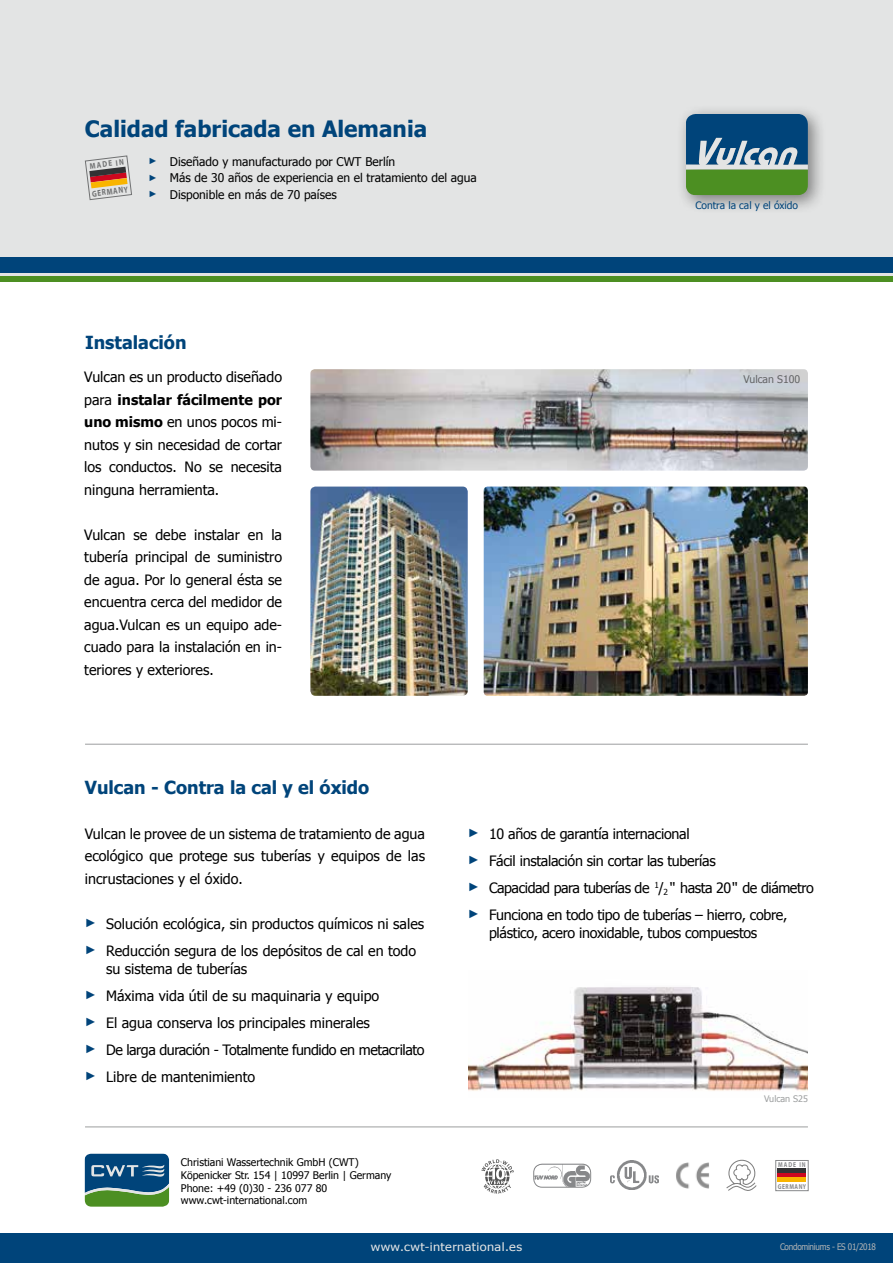
<style>
.page{position:relative;width:893px;height:1263px;background:#fff}
.page>*{position:absolute;margin:0;border:0;box-sizing:border-box;transform-origin:0 0}
.t1{font:700 22.5px "Tahoma";color:#00447a}
.t2{font:700 18px "Tahoma";color:#00447a}
.t3{font:14.25px/22.5px "Tahoma";color:#000;text-align:justify}
.t4{font:14.25px/27px "Tahoma";letter-spacing:-.02em;color:#000}
.t5{font:12px/16.5px "Tahoma";color:#000}
.t6{font:11.55px "Tahoma";letter-spacing:.03em;color:#e3e4e4;scale:1.11 1}
.t7{font:10.5px/12.8px "Tahoma";color:#000}
.t8{font:10.5px "Tahoma";color:#646567}
.t9{font:10.2px "Tahoma";color:#00447a}
.t10{font:9px "Tahoma";letter-spacing:-.03em;color:#b1b3b4;scale:.9 1}
.t11{font:9px "Tahoma";color:#9c9e9f}
.t12{font:700 8.7px "Myriad Pro";color:#707172;scale:.8 1}
.t13{font:700 8.25px "Myriad Pro";color:#707172;scale:.83 1}
.t14{font:700 7.05px "Myriad Pro";letter-spacing:.1em;color:#87888a;scale:.78 1}
.s1{font-family:"Arial";font-size:9px;color:#00447a}
.s2{font-weight:700}
.s3{font-family:"Arial";font-size:12px;color:#00447a}
.s4{font-style:italic}
</style>
<div class="page">
<div style="left:0;top:0;width:893px;height:261px;background:#e3e4e4"></div>
<div style="left:0;top:257px;width:893px;height:18px;background:#00447a"></div>
<hr style="left:0;top:274px;width:893px;height:3px;background:#e3e4e4">
<div style="left:0;top:277px;width:893px;height:5px;background:#4c8f22"></div>
<div style="left:0;top:1233px;width:893px;height:30px;background:#00447a"></div>
<hr style="left:85px;top:1126px;width:723px;height:1px;background:#9c9e9f">
<svg style="left:85px;top:1153px;width:84px;height:53px;background:#356f73"></svg>
<svg style="left:481px;top:1159px;width:33px;height:35px"></svg>
<img style="left:676px;top:1163px;width:33px;height:25px">
<img style="left:611px;top:1160px;width:48px;height:29px">
<svg style="left:775px;top:1160px;width:34px;height:31px"></svg>
<hr style="left:778px;top:1173px;width:28px;height:4px;background:#cd071e">
<div style="left:778px;top:1168px;width:28px;height:5px;background:#323234"></div>
<div style="left:778px;top:1177px;width:28px;height:5px;background:#f9b400"></div>
<img style="left:534px;top:1164px;width:57px;height:23px">
<div style="left:533px;top:1164px;width:58px;height:24px;border:1px solid #87888a;border-radius:9px"></div>
<svg style="left:726px;top:1160px;width:31px;height:31px"></svg>
<hr style="left:85px;top:744px;width:723px;height:1px;background:#9c9e9f">
<img style="left:468px;top:987px;width:340px;height:104px">
<img style="left:310px;top:487px;width:158px;height:209px">
<img style="left:484px;top:487px;width:324px;height:209px">
<img style="left:310px;top:369px;width:498px;height:102px">
<div style="left:676px;top:105px;width:151px;height:109px;background:#000;opacity:.45"></div>
<svg style="left:686px;top:114px;width:122px;height:81px"></svg>
<svg style="left:85px;top:155px;width:47px;height:45px"></svg>
<h1 class="t1" style="left:85px;top:113px;width:344px">Calidad fabricada en Alemania</h1>
<p class="t5" style="left:149px;top:153px;width:330px"><span class="s1">►</span> Diseñado y manufacturado por CWT Berlín<br><span class="s1">►</span> Más de 30 años de experiencia en el tratamiento del agua <span class="s1">►</span> Disponible en más de 70 países</p>
<p class="t13" style="left:89px;top:161px;width:43px;rotate:-7deg">MADE IN</p>
<p class="t12" style="left:91px;top:188px;width:47px;rotate:-7deg">GERMANY</p>
<p class="t2" style="left:85px;top:330px;width:103px">Instalación</p>
<p class="t3" style="left:84px;top:365px;width:199px">Vulcan es un producto diseñado para <span class="s2">instalar fácilmente por uno mismo</span> en unos pocos mi&shy;nutos y sin necesidad de cortar los conductos. No se necesita ninguna herramienta.</p>
<p class="t3" style="left:84px;top:523px;width:199px">Vulcan se debe instalar en la tubería principal de suministro de agua. Por lo general ésta se encuentra cerca del medidor de agua.Vulcan es un equipo ade&shy;cuado para la instalación en in&shy;teriores y exteriores.</p>
<p class="t9" style="left:695px;top:199px;width:104px">Contra la cal y el óxido</p>
<p class="t8" style="left:744px;top:372px;width:58px">Vulcan S100</p>
<p class="t2" style="left:85px;top:774px;width:286px">Vulcan - Contra la cal y el óxido</p>
<p class="t3" style="left:85px;top:821px;width:342px">Vulcan le provee de un sistema de tratamiento de agua ecológico que protege sus tuberías y equipos de las incrustaciones y el óxido.</p>
<p class="t3" style="left:85px;top:909px;width:341px;line-height:27px"><span class="s3">►</span> Solución ecológica, sin productos químicos ni sales <span class="s3">►</span> Reducción segura de los depósitos de cal en todo</p>
<p class="t3" style="left:85px;top:954px;width:341px;line-height:27px;text-align:left;text-indent:21px">su sistema de tuberías<br><span class="s3">►</span> Máxima vida útil de su maquinaria y equipo<br><span class="s3">►</span> El agua conserva los principales minerales<br><span class="s3">►</span> De larga duración - Totalmente fundido en metacrilato <span class="s3">►</span> Libre de mantenimiento</p>
<p class="t4" style="left:468px;top:819px;width:347px"><span class="s3">►</span> 10 años de garantía internacional<br><span class="s3">►</span> Fácil instalación sin cortar las tuberías<br><span class="s3">►</span> Capacidad para tuberías de <sup>1</sup>/<sub>2</sub><span class="s4">“</span> hasta 20<span class="s4">“</span> de diámetro <span class="s3">►</span> Funciona en todo tipo de tuberías – hierro, cobre,</p>
<p class="t4" style="left:489px;top:918px;width:270px">plástico, acero inoxidable, tubos compuestos</p>
<p class="t11" style="left:764px;top:1092px;width:45px">Vulcan S25</p>
<p class="t7" style="left:181px;top:1155px;width:212px">Christiani Wassertechnik GmbH (CWT)<br>Köpenicker Str. 154 | 10997 Berlin | Germany Phone: +49 (0)30 - 236 077 80 www.cwt-international.com</p>
<p class="t14" style="left:778px;top:1160px;width:37px">MADE IN</p>
<p class="t14" style="left:778px;top:1182px;width:38px">GERMANY</p>
<p class="t6" style="left:371px;top:1239px;width:138px">www.cwt-international.es</p>
<p class="t10" style="left:780px;top:1240px;width:108px">Condominiums - ES 01/2018</p>
</div>
